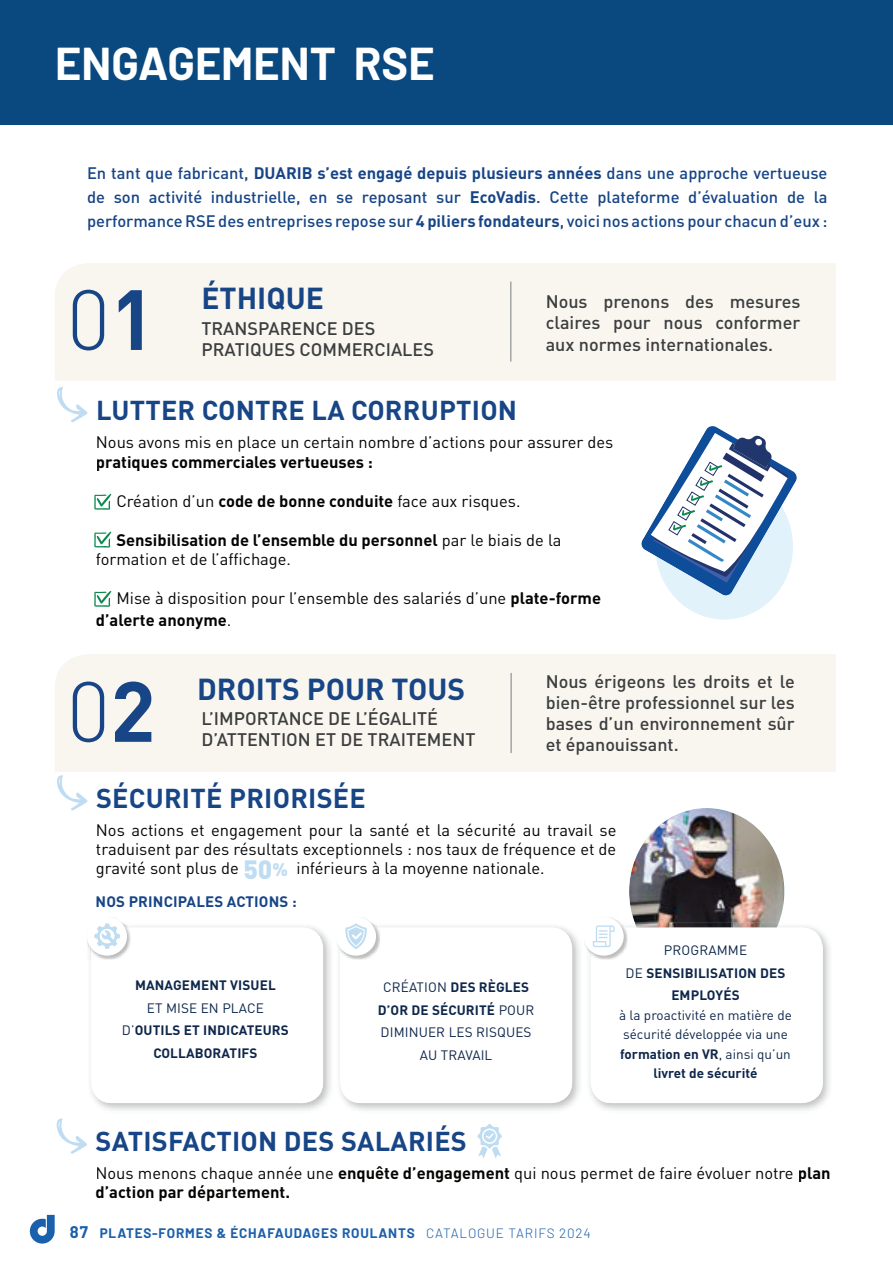
<style>
.page{position:relative;width:893px;height:1263px;background:#fff}
.page>*{position:absolute;margin:0;border:0;box-sizing:border-box;transform-origin:0 0}
.t1{font:300 84px "DIN Pro";color:#174586}
.t2{font:700 45px "Barlow";color:#fff}
.t3{font:700 30px "DIN Pro";color:#174586}
.t4{font:700 27px "DIN Pro";letter-spacing:.01em;color:#174586}
.t5{font:900 26.1px "DIN Pro";color:#bfdcf2}
.t6{font:500 18px/21px "DIN Pro";color:#3c3e3f;text-align:justify}
.t7{font:16.5px/19.5px "DIN Pro";color:#040503}
.t8{font:500 16.5px/24px "DIN Pro";color:#174586;text-align:justify}
.t9{font:700 16.5px "DIN Pro";color:#040503}
.t10{font:700 15px "DIN Pro";letter-spacing:.01em;color:#174586}
.t11{font:13.5px/22.5px "DIN Pro";color:#0e274a;text-align:center}
.t12{font:700 13.5px/22.5px "DIN Pro";letter-spacing:.01em;color:#0e274a;text-align:center}
.t13{font:700 13.5px "Barlow";letter-spacing:.06em;color:#1b60ac}
.s1{font-weight:700}
.s2{font-size:18px}
.s3{font-weight:400}
.s4{font-size:16.5px}
.s5{font-weight:300}
</style>
<div class="page">
<svg style="left:30px;top:1215px;width:25px;height:29px"></svg>
<div style="left:55px;top:263px;width:781px;height:118px;background:#f9f6f0"></div>
<div style="left:55px;top:654px;width:781px;height:118px;background:#f9f6f0"></div>
<div style="left:0;top:0;width:893px;height:125px;background:#0a497f"></div>
<img style="left:629px;top:808px;width:155px;height:115px">
<hr style="left:510px;top:282px;width:1px;height:80px;background:#a3a5a7">
<hr style="left:510px;top:673px;width:2px;height:80px;background:#a3a5a7">
<svg style="left:57px;top:387px;width:31px;height:36px"></svg>
<svg style="left:57px;top:775px;width:31px;height:36px"></svg>
<svg style="left:56px;top:1118px;width:31px;height:36px"></svg>
<svg style="left:94px;top:494px;width:18px;height:16px"></svg>
<svg style="left:94px;top:531px;width:18px;height:17px"></svg>
<svg style="left:94px;top:591px;width:18px;height:16px"></svg>
<div style="left:655px;top:474px;width:138px;height:146px;background:#e1f2fb;border-radius:50%"></div>
<svg style="left:641px;top:426px;width:156px;height:170px"></svg>
<img style="left:90px;top:926px;width:490px;height:185px">
<div style="left:340px;top:928px;width:232px;height:175px;background:#fff;border-radius:21px"></div>
<div style="left:91px;top:928px;width:232px;height:175px;background:#fff;border-radius:21px"></div>
<img style="left:589px;top:926px;width:241px;height:185px">
<img style="left:635px;top:923px;width:144px;height:5px">
<div style="left:591px;top:928px;width:232px;height:175px;background:#fff;border-radius:21px"></div>
<img style="left:584px;top:917px;width:37px;height:30px">
<img style="left:586px;top:923px;width:42px;height:37px">
<img style="left:591px;top:928px;width:37px;height:32px">
<div style="left:584px;top:917px;width:40px;height:39px;background:#fff;border-radius:50%"></div>
<svg style="left:593px;top:925px;width:22px;height:22px"></svg>
<img style="left:335px;top:917px;width:45px;height:43px">
<img style="left:340px;top:928px;width:40px;height:32px">
<div style="left:336px;top:917px;width:40px;height:39px;background:#fff;border-radius:50%"></div>
<svg style="left:345px;top:923px;width:22px;height:26px"></svg>
<img style="left:87px;top:919px;width:44px;height:41px">
<img style="left:91px;top:928px;width:40px;height:32px">
<div style="left:87px;top:917px;width:40px;height:39px;background:#fff;border-radius:50%"></div>
<svg style="left:94px;top:923px;width:26px;height:26px"></svg>
<svg style="left:477px;top:1124px;width:25px;height:34px"></svg>
<h2 class="t2" style="left:55px;top:35px;width:381px">ENGAGEMENT RSE</h2>
<p class="t8" style="left:87px;top:163px;width:742px">En tant que fabricant, <span class="s1">DUARIB s’est engagé depuis plusieurs années</span> dans une approche vertueuse de son activité industrielle, en se reposant sur <span class="s1">EcoVadis</span>. Cette plateforme d’évaluation de la performance RSE des entreprises repose sur <span class="s1">4 piliers fondateurs</span>, voici nos actions pour chacun d’eux :</p>
<h1 class="t1" style="left:67px;top:272px;width:90px">0<span class="s1">1</span></h1>
<h3 class="t3" style="left:201px;top:288px;width:124px">ÉTHIQUE</h3>
<p class="t6" style="left:201px;top:319px;width:234px">TRANSPARENCE DES<br>PRATIQUES COMMERCIALES</p>
<h3 class="t4" style="left:96px;top:401px;width:423px">LUTTER CONTRE LA CORRUPTION</h3>
<p class="t6" style="left:546px;top:292px;width:256px;line-height:21.6px">Nous prenons des mesures claires pour nous conformer aux normes internationales.</p>
<p class="t7" style="left:96px;top:434px;width:519px">Nous avons mis en place un certain nombre d’actions pour assurer des</p>
<p class="t9" style="left:96px;top:456px;width:279px">pratiques commerciales vertueuses :</p>
<p class="t7" style="left:116px;top:493px;width:406px">Création d’un <span class="s1">code de bonne conduite</span> face aux risques.</p>
<p class="t7" style="left:96px;top:532px;width:467px;text-indent:21px"><span class="s1">Sensibilisation de l’ensemble du personnel</span> par le biais de la formation et de l’affichage.</p>
<p class="t7" style="left:96px;top:589px;width:507px;line-height:22.5px;text-indent:21px">Mise à disposition pour l’ensemble des salariés d’une <span class="s1">plate-forme d’alerte anonyme</span>.</p>
<h1 class="t1" style="left:67px;top:664px;width:90px">0<span class="s1">2</span></h1>
<h3 class="t3" style="left:197px;top:678px;width:269px">DROITS POUR TOUS</h3>
<p class="t6" style="left:201px;top:709px;width:276px">L’IMPORTANCE DE L’ÉGALITÉ<br>D’ATTENTION ET DE TRAITEMENT</p>
<h3 class="t4" style="left:96px;top:789px;width:271px">SÉCURITÉ PRIORISÉE</h3>
<p class="t6" style="left:546px;top:673px;width:250px">Nous érigeons les droits et le bien-être professionnel sur les bases d’un environnement sûr et épanouissant.</p>
<p class="t7" style="left:96px;top:822px;width:522px;text-align:justify">Nos actions et engagement pour la santé et la sécurité au travail se traduisent par des résultats exceptionnels : nos taux de fréquence et de gravité sont plus de</p>
<h3 class="t5" style="left:243px;top:855px;width:46px">50<span class="s2">%</span></h3>
<p class="t7" style="left:296px;top:861px;width:250px">inférieurs à la moyenne nationale.</p>
<p class="t10" style="left:96px;top:896px;width:203px">NOS PRINCIPALES ACTIONS :</p>
<p class="t12" style="left:135px;top:975px;width:142px">MANAGEMENT VISUEL</p>
<p class="t12" style="left:122px;top:998px;width:168px"><span class="s3">ET MISE EN PLACE<br>D’</span>OUTILS ET INDICATEURS<br>COLLABORATIFS</p>
<p class="t11" style="left:378px;top:978px;width:158px">CRÉATION <span class="s1">DES RÈGLES<br>D’OR DE SÉCURITÉ</span> POUR<br>DIMINUER LES RISQUES<br>AU TRAVAIL</p>
<h3 class="t4" style="left:96px;top:1132px;width:373px">SATISFACTION DES SALARIÉS</h3>
<p class="t12" style="left:625px;top:940px;width:161px"><span class="s3">PROGRAMME<br>DE</span> SENSIBILISATION DES<br>EMPLOYÉS</p>
<p class="t11" style="left:619px;top:1007px;width:174px;line-height:19.5px">à la proactivité en matière de sécurité développée via une <span class="s1">formation en VR</span>, ainsi qu’un <span class="s1">livret de sécurité</span></p>
<p class="t7" style="left:95px;top:1165px;width:737px">Nous menons chaque année une <span class="s1">enquête d’engagement</span> qui nous permet de faire évoluer notre <span class="s1">plan d’action par département.</span></p>
<p class="t13" style="left:70px;top:1225px;width:522px"><span class="s4">87</span> PLATES-FORMES &amp; ÉCHAFAUDAGES ROULANTS <span class="s5">CATALOGUE TARIFS 2024</span></p>
</div>
